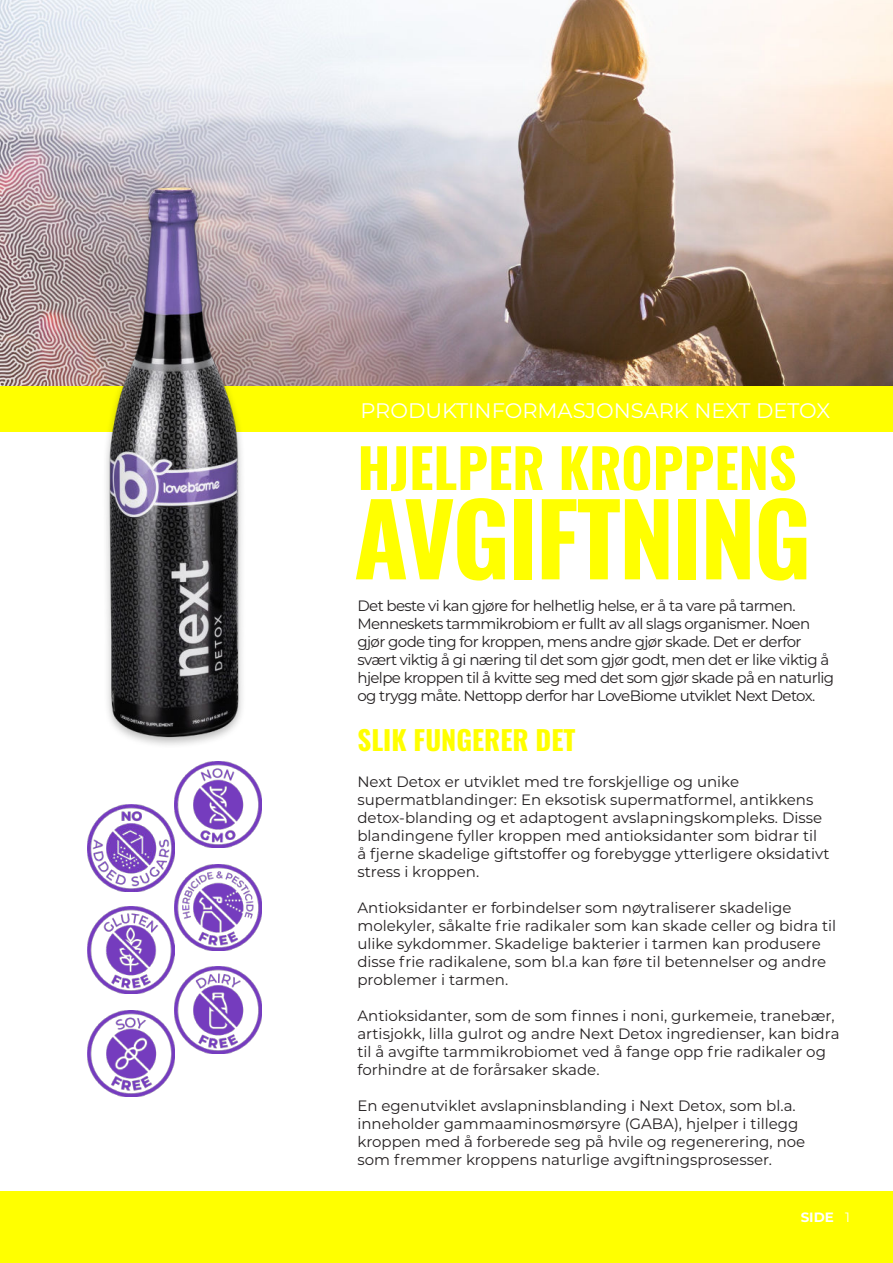
<style>
.page{position:relative;width:893px;height:1263px;background:#fff}
.page>*{position:absolute;margin:0;border:0;box-sizing:border-box;transform-origin:0 0}
.t1{font:700 99px "Oswald";letter-spacing:-.02em;color:#ff0}
.t2{font:700 54px "Oswald";color:#ff0}
.t3{font:700 27px "Oswald";color:#ff0}
.t4{font:21px "Montserrat";color:#fff}
.t5{font:15px/18px "Montserrat";color:#231f20}
.t6{font:15px/18px "Montserrat";letter-spacing:-.04em;color:#231f20}
.t7{font:700 13.5px "Montserrat";color:#fff}
.s1{font-weight:400}
</style>
<div class="page">
<div style="left:0;top:1192px;width:893px;height:71px;background:#ff0"></div>
<div style="left:0;top:386px;width:893px;height:45px;background:#ff0"></div>
<img style="left:0;top:0;width:893px;height:386px">
<img style="left:54px;top:146px;width:229px;height:599px">
<img style="left:175px;top:967px;width:86px;height:86px">
<img style="left:88px;top:907px;width:87px;height:86px">
<img style="left:175px;top:864px;width:86px;height:87px">
<img style="left:175px;top:761px;width:86px;height:87px">
<img style="left:88px;top:1010px;width:87px;height:87px">
<img style="left:88px;top:804px;width:87px;height:87px">
<h3 class="t4" style="left:360px;top:397px;width:471px">PRODUKTINFORMASJONSARK NEXT DETOX</h3>
<h2 class="t2" style="left:357px;top:442px;width:441px">HJELPER KROPPENS</h2>
<h1 class="t1" style="left:354px;top:492px;width:459px">AVGIFTNING</h1>
<p class="t6" style="left:357px;top:596px;width:478px">Det beste vi kan gjøre for helhetlig helse, er å ta vare på tarmen.<br>Menneskets tarmmikrobiom er fullt av all slags organismer. Noen gjør gode ting for kroppen, mens andre gjør skade. Det er derfor svært viktig å gi næring til det som gjør godt, men det er like viktig å hjelpe kroppen til å kvitte seg med det som gjør skade på en naturlig og trygg måte. Nettopp derfor har LoveBiome utviklet Next Detox.</p>
<h3 class="t3" style="left:357px;top:727px;width:219px">SLIK FUNGERER DET</h3>
<p class="t5" style="left:357px;top:772px;width:474px">Next Detox er utviklet med tre forskjellige og unike supermatblandinger: En eksotisk supermatformel, antikkens detox-blanding og et adaptogent avslapningskompleks. Disse blandingene fyller kroppen med antioksidanter som bidrar til å fjerne skadelige giftstoffer og forebygge ytterligere oksidativt stress i kroppen.</p>
<p class="t5" style="left:357px;top:898px;width:480px">Antioksidanter er forbindelser som nøytraliserer skadelige molekyler, såkalte frie radikaler som kan skade celler og bidra til ulike sykdommer. Skadelige bakterier i tarmen kan produsere disse frie radikalene, som bl.a kan føre til betennelser og andre problemer i tarmen.</p>
<p class="t5" style="left:357px;top:1006px;width:484px">Antioksidanter, som de som finnes i noni, gurkemeie, tranebær, artisjokk, lilla gulrot og andre Next Detox ingredienser, kan bidra til å avgifte tarmmikrobiomet ved å fange opp frie radikaler og forhindre at de forårsaker skade.</p>
<p class="t5" style="left:357px;top:1096px;width:449px">En egenutviklet avslapninsblanding i Next Detox, som bl.a. inneholder gammaaminosmørsyre (GABA), hjelper i tillegg kroppen med å forberede seg på hvile og regenerering, noe som fremmer kroppens naturlige avgiftningsprosesser.</p>
<p class="t7" style="left:801px;top:1209px;width:51px">SIDE <span class="s1">1</span></p>
</div>
